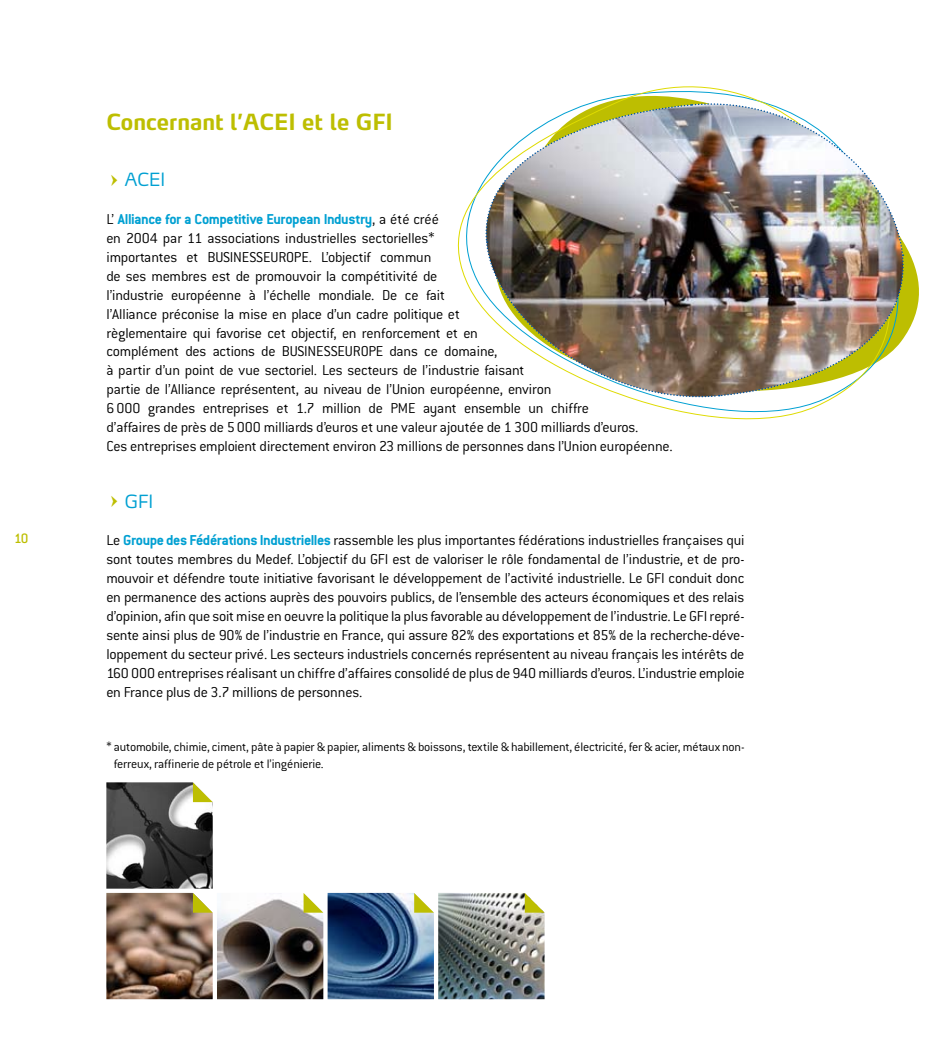
<style>
.page{position:relative;width:936px;height:1063px;background:#fff}
.page>*{position:absolute;margin:0;border:0;box-sizing:border-box;transform-origin:0 0}
.t1{font:700 22.05px "Max";color:#bdbe01;scale:.95 1}
.t2{font:300 18px "Max";color:#00a0d2}
.t3{font:300 15.75px/18.9px "Conduit ITC";letter-spacing:-.015em;color:#000}
.t4{font:500 15px "Conduit ITC";color:#bdbe01}
.t5{font:300 13.5px/16.2px "Conduit ITC";letter-spacing:-.015em;color:#000}
.s1{font-weight:700;color:#00a0d2}
</style>
<div class="page">
<img style="left:327px;top:893px;width:107px;height:106px">
<svg style="left:414px;top:893px;width:20px;height:20px"></svg>
<img style="left:438px;top:893px;width:106px;height:106px">
<svg style="left:524px;top:893px;width:20px;height:20px"></svg>
<img style="left:217px;top:899px;width:106px;height:100px">
<svg style="left:303px;top:893px;width:20px;height:20px"></svg>
<img style="left:106px;top:782px;width:107px;height:107px">
<svg style="left:193px;top:782px;width:20px;height:20px"></svg>
<img style="left:106px;top:893px;width:107px;height:106px">
<svg style="left:193px;top:893px;width:20px;height:20px"></svg>
<svg style="left:457px;top:86px;width:462px;height:334px"></svg>
<img style="left:480px;top:95px;width:429px;height:310px">
<p class="t4" style="left:14px;top:530px;width:16px">10</p>
<h1 class="t1" style="left:106px;top:108px;width:303px">Concernant l’ACEI et le GFI</h1>
<p class="t2" style="left:106px;top:168px;width:60px"><sub>E</sub> ACEI</p>
<p class="t3" style="left:106px;top:210px;width:568px">L’ <span class="s1">Alliance for a Competitive European Industry</span>, a été créé<br>en 2004 par 11 associations industrielles sectorielles*<br>importantes et BUSINESSEUROPE. L’objectif commun<br>de ses membres est de promouvoir la compétitivité de<br>l’industrie européenne à l’échelle mondiale. De ce fait<br>l’Alliance préconise la mise en place d’un cadre politique et<br>règlementaire qui favorise cet objectif, en renforcement et en<br>complément des actions de BUSINESSEUROPE dans ce domaine,<br>à partir d’un point de vue sectoriel. Les secteurs de l’industrie faisant<br>partie de l’Alliance représentent, au niveau de l’Union européenne, environ<br>6000 grandes entreprises et 1.7 million de PME ayant ensemble un chiffre<br>d’affaires de près de 5000 milliards d’euros et une valeur ajoutée de 1300 milliards d’euros.<br>Ces entreprises emploient directement environ 23 millions de personnes dans l’Union européenne.</p>
<p class="t2" style="left:106px;top:490px;width:48px"><sub>E</sub> GFI</p>
<p class="t3" style="left:106px;top:531px;width:639px;text-align:justify">Le <span class="s1">Groupe des Fédérations Industrielles</span> rassemble les plus importantes fédérations industrielles françaises qui sont toutes membres du Medef. L’objectif du GFI est de valoriser le rôle fondamental de l’industrie, et de pro&shy;mouvoir et défendre toute initiative favorisant le développement de l’activité industrielle. Le GFI conduit donc en permanence des actions auprès des pouvoirs publics, de l’ensemble des acteurs économiques et des relais d’opinion, afin que soit mise en oeuvre la politique la plus favorable au développement de l’industrie. Le GFI repré&shy;sente ainsi plus de 90% de l’industrie en France, qui assure 82% des exportations et 85% de la recherche-déve&shy;loppement du secteur privé. Les secteurs industriels concernés représentent au niveau français les intérêts de 160 000 entreprises réalisant un chiffre d’affaires consolidé de plus de 940 milliards d’euros. L’industrie emploie en France plus de 3.7 millions de personnes.</p>
<p class="t5" style="left:114px;top:739px;width:632px;text-indent:-8px">* automobile, chimie, ciment, pâte à papier &amp; papier, aliments &amp; boissons, textile &amp; habillement, électricité, fer &amp; acier, métaux non&shy;ferreux, raffinerie de pétrole et l’ingénierie.</p>
</div>
